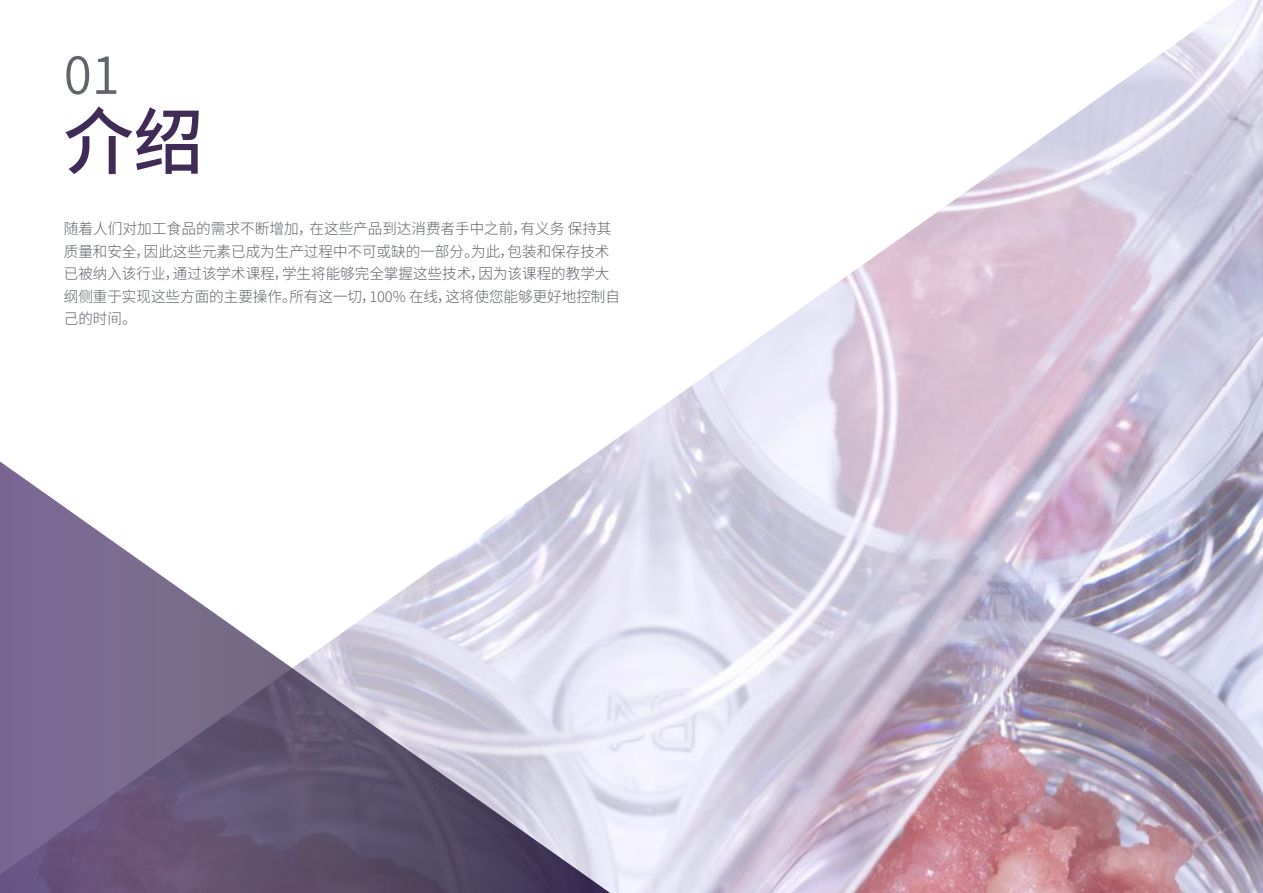
<style>
.page{position:relative;width:1263px;height:893px;background:#fff}
.page>*{position:absolute;margin:0;border:0;box-sizing:border-box;transform-origin:0 0}
.t1{font:500 72px "Source Han Sans CN";color:#3f2b56}
.t2{font:52.5px "Source Han Sans CN";color:#61646a}
.t3{font:300 15px/22.5px "Source Han Sans CN";color:#61646a}
</style>
<div class="page">
<img style="left:607px;top:0;width:656px;height:893px">
<svg style="left:0;top:446px;width:640px;height:447px"></svg>
<h2 class="t2" style="left:64px;top:45px;width:57px">01</h2>
<h1 class="t1" style="left:64px;top:101px;width:141px">介绍</h1>
<p class="t3" style="left:64px;top:218px;width:558px">随着人们对加工食品的需求不断增加，在这些产品到达消费者手中之前，有义务 保持其质量和安全，因此这些元素已成为生产过程中不可或缺的一部分。为此，包装和保存技术已被纳入该行业，通过该学术课程，学生将能够完全掌握这些技术，因为该课程的教学大纲侧重于实现这些方面的主要操作。所有这一切，100% 在线，这将使您能够更好地控制自己的时间。</p>
</div>
